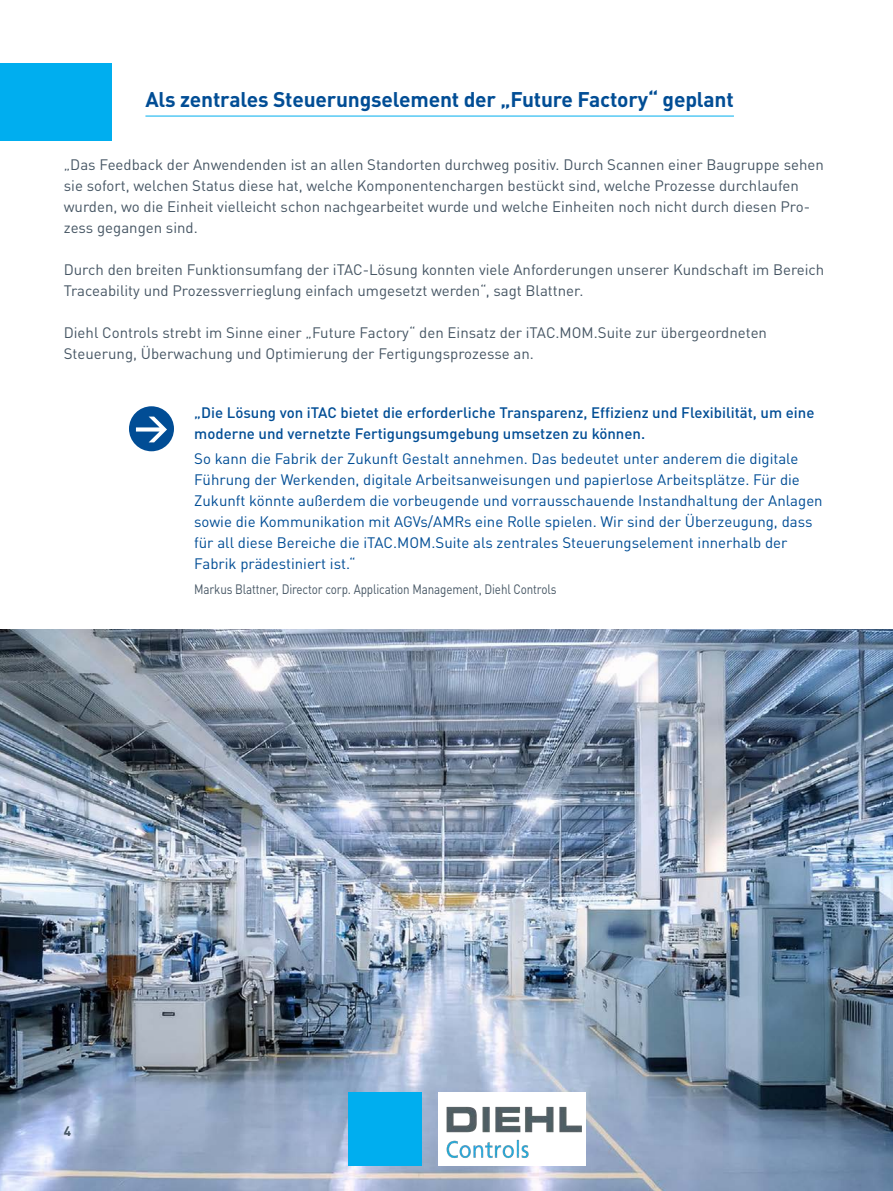
<style>
.page{position:relative;width:893px;height:1191px;background:#fff}
.page>*{position:absolute;margin:0;border:0;box-sizing:border-box;transform-origin:0 0}
.Benefits_Content{font:700 21px "DIN Pro";letter-spacing:-.01em;color:#014d95}
.Caption_large{font:15px/21px "DIN Pro";color:#465664}
.Caption_large-2{font:15px/21px "DIN Pro";color:#014d95}
.Caption_large-3{font:500 15px/21px "DIN Pro";color:#014d95}
.Caption_large-4{font:13.5px "DIN Pro";letter-spacing:-.01em;color:#465664;scale:.86 1}
.t1{font:700 13.5px "DIN Pro";color:#465664}
</style>
<div class="page">
<div style="left:0;top:64px;width:112px;height:77px;background:#00aeef"></div>
<img style="left:0;top:629px;width:893px;height:562px">
<div style="left:349px;top:1092px;width:73px;height:74px;background:#00aeef"></div>
<hr style="left:145px;top:116px;width:589px;height:1px;background:#00aeef">
<div style="left:438px;top:1092px;width:147px;height:74px;background:#fff"></div>
<img style="left:446px;top:1106px;width:136px;height:52px">
<div style="left:129px;top:406px;width:45px;height:45px;background:#014d95;border-radius:50%"></div>
<svg style="left:136px;top:416px;width:31px;height:26px"></svg>
<p class="Benefits_Content" style="left:145px;top:83px;width:590px">Als zentrales Steuerungselement der „Future Factory“ geplant</p>
<p class="Caption_large" style="left:64px;top:152px;width:762px">„Das Feedback der Anwendenden ist an allen Standorten durchweg positiv. Durch Scannen einer Baugruppe sehen sie sofort, welchen Status diese hat, welche Komponentenchargen bestückt sind, welche Prozesse durchlaufen wurden, wo die Einheit vielleicht schon nachgearbeitet wurde und welche Einheiten noch nicht durch diesen Pro&shy;zess gegangen sind.</p>
<p class="Caption_large" style="left:64px;top:257px;width:762px">Durch den breiten Funktionsumfang der iTAC-Lösung konnten viele Anforderungen unserer Kundschaft im Bereich<br>Traceability und Prozessverrieglung einfach umgesetzt werden“, sagt Blattner.</p>
<p class="Caption_large" style="left:64px;top:320px;width:705px">Diehl Controls strebt im Sinne einer „Future Factory“ den Einsatz der iTAC.MOM.Suite zur übergeordneten<br>Steuerung, Überwachung und Optimierung der Fertigungsprozesse an.</p>
<p class="Caption_large-3" style="left:194px;top:401px;width:622px">„Die Lösung von iTAC bietet die erforderliche Transparenz, Effizienz und Flexibilität, um eine moderne und vernetzte Fertigungsumgebung umsetzen zu können.</p>
<p class="Caption_large-2" style="left:194px;top:446px;width:630px">So kann die Fabrik der Zukunft Gestalt annehmen. Das bedeutet unter anderem die digitale Führung der Werkenden, digitale Arbeitsanweisungen und papierlose Arbeitsplätze. Für die Zukunft könnte außerdem die vorbeugende und vorrausschauende Instandhaltung der Anlagen sowie die Kommunikation mit AGVs/AMRs eine Rolle spielen. Wir sind der Überzeugung, dass für all diese Bereiche die iTAC.MOM.Suite als zentrales Steuerungselement innerhalb der Fabrik prädestiniert ist.“</p>
<p class="Caption_large-4" style="left:194px;top:579px;width:423px">Markus Blattner, Director corp. Application Management, Diehl Controls</p>
<p class="t1" style="left:64px;top:1120px;width:9px">4</p>
</div>
